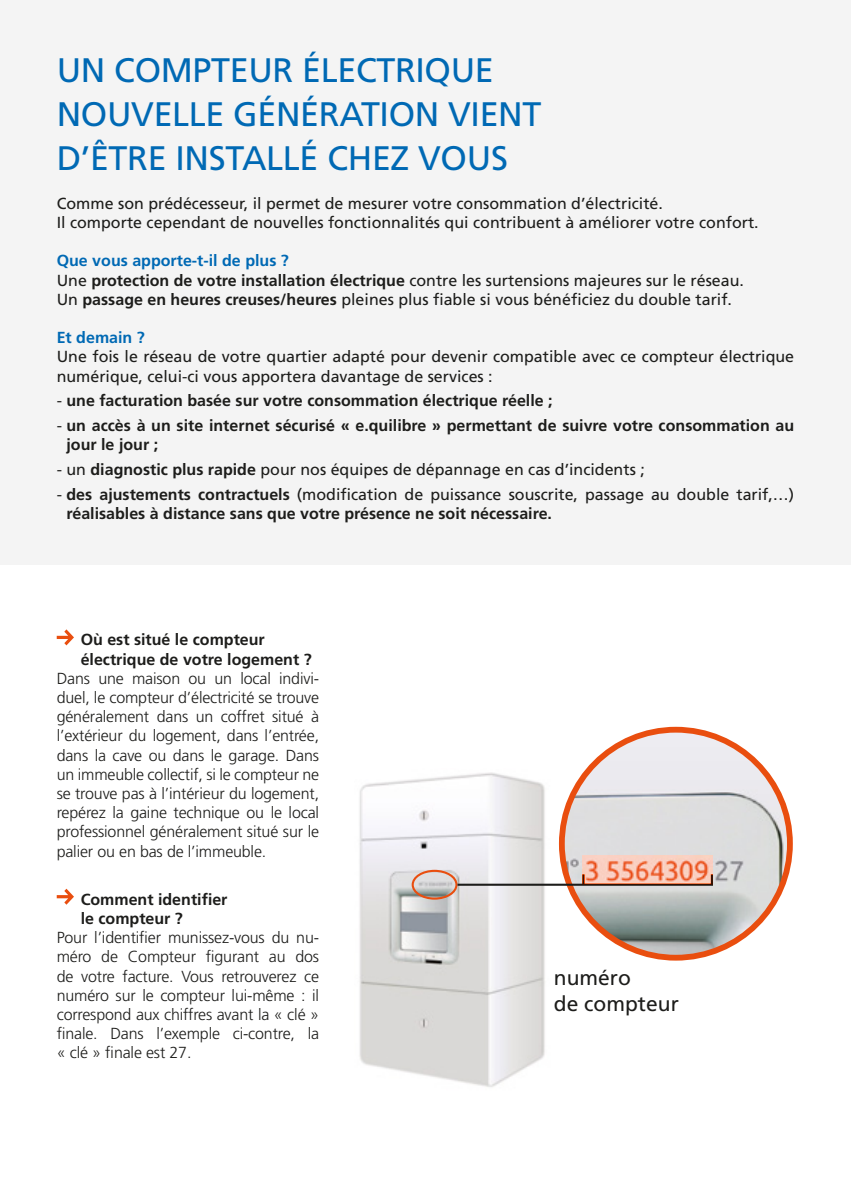
<style>
.page{position:relative;width:851px;height:1191px;background:#fff}
.page>*{position:absolute;margin:0;border:0;box-sizing:border-box;transform-origin:0 0}
.t1{font:34px/44px "Frutiger LT Std";letter-spacing:-.01em;color:#0069b4}
.t2{font:21px/25.2px "Frutiger LT Std";color:#1d1d1b}
.t3{font:16px/19.2px "Frutiger LT Std";color:#1d1d1b}
.t4{font:300 16px/19.2px "Frutiger LT Std";letter-spacing:-.01em;color:#1d1d1b;text-align:justify}
.t5{font:700 16px/19.2px "Frutiger LT Std";color:#1d1d1b}
.t6{font:700 16px "Frutiger LT Std";color:#0069b4}
.s1{font-weight:700;color:#0069b4}
.s2{font-weight:700}
.s3{font-weight:400}
</style>
<div class="page">
<div style="left:0;top:0;width:850px;height:565px;background:#f4f4f4"></div>
<svg style="left:57px;top:629px;width:17px;height:16px"></svg>
<svg style="left:57px;top:888px;width:17px;height:16px"></svg>
<img style="left:359px;top:772px;width:186px;height:315px">
<img style="left:561px;top:729px;width:228px;height:228px;border-radius:114px">
<div style="left:559px;top:727px;width:233px;height:233px;border:6px solid #e94e0f;border-radius:50%"></div>
<div style="left:411px;top:869px;width:46px;height:30px;border:2px solid #e94e0f;border-radius:50%"></div>
<svg style="left:455px;top:872px;width:259px;height:14px"></svg>
<svg style="left:582px;top:855px;width:130px;height:29px;background:#f4b098"></svg>
<h1 class="t1" style="left:57px;top:49px;width:486px">UN COMPTEUR ÉLECTRIQUE<br>NOUVELLE GÉNÉRATION VIENT<br>D’ÊTRE INSTALLÉ CHEZ VOUS</h1>
<p class="t3" style="left:57px;top:194px;width:703px">Comme son prédécesseur, il permet de mesurer votre consommation d’électricité.<br>Il comporte cependant de nouvelles fonctionnalités qui contribuent à améliorer votre confort.</p>
<p class="t3" style="left:57px;top:251px;width:688px"><span class="s1">Que vous apporte-t-il de plus ?<br></span>Une <span class="s2">protection de votre installation électrique</span> contre les surtensions majeures sur le réseau.<br>Un <span class="s2">passage en heures creuses/heures</span> pleines plus fiable si vous bénéficiez du double tarif.</p>
<p class="t6" style="left:57px;top:328px;width:90px">Et demain ?</p>
<p class="t3" style="left:57px;top:347px;width:738px">Une fois le réseau de votre quartier adapté pour devenir compatible avec ce compteur électrique numérique, celui-ci vous apportera davantage de services :</p>
<p class="t5" style="left:57px;top:391px;width:497px"><span class="s3">-</span> une facturation basée sur votre consommation électrique réelle ;</p>
<p class="t5" style="left:66px;top:416px;width:729px;text-indent:-10px"><span class="s3">-</span> un accès à un site internet sécurisé « e.quilibre » permettant de suivre votre consommation au jour le jour ;</p>
<p class="t3" style="left:57px;top:460px;width:589px">- un <span class="s2">diagnostic plus rapide</span> pour nos équipes de dépannage en cas d’incidents ;</p>
<p class="t5" style="left:66px;top:485px;width:729px;text-indent:-10px"><span class="s3">-</span> des ajustements contractuels <span class="s3">(modification de puissance souscrite, passage au double tarif,…) </span>réalisables à distance sans que votre présence ne soit nécessaire.</p>
<p class="t5" style="left:81px;top:630px;width:232px">Où est situé le compteur électrique de votre logement ?</p>
<p class="t4" style="left:57px;top:669px;width:264px">Dans une maison ou un local indivi&shy;duel, le compteur d’électricité se trouve généralement dans un coffret situé à l’extérieur du logement, dans l’entrée, dans la cave ou dans le garage. Dans un immeuble collectif, si le compteur ne se trouve pas à l’intérieur du logement, repérez la gaine technique ou le local professionnel généralement situé sur le palier ou en bas de l’immeuble.</p>
<p class="t5" style="left:81px;top:889px;width:148px">Comment identifier le compteur ?</p>
<p class="t4" style="left:57px;top:928px;width:264px">Pour l’identifier munissez-vous du nu&shy;méro de Compteur figurant au dos de votre facture. Vous retrouverez ce numéro sur le compteur lui-même : il correspond aux chiffres avant la « clé » finale. Dans l’exemple ci-contre, la « clé » finale est 27.</p>
<h2 class="t2" style="left:554px;top:965px;width:126px">numéro<br>de compteur</h2>
</div>
